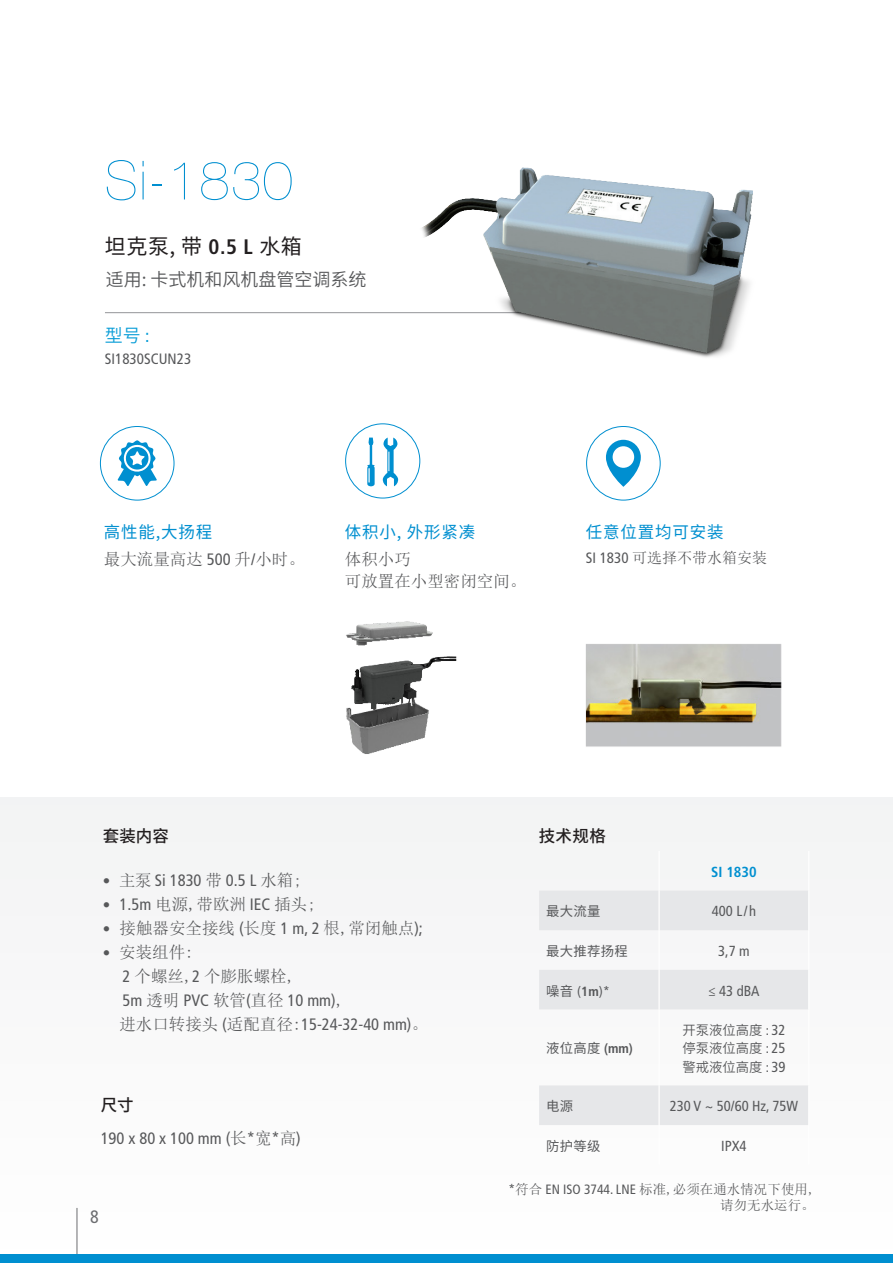
<style>
.page{position:relative;width:893px;height:1263px;background:#fff}
.page>*{position:absolute;margin:0;border:0;box-sizing:border-box;transform-origin:0 0}
.t1{font:200 54px "Helvetica Neue LT Std";letter-spacing:.03em;color:#008fd0}
.t2{font:21px "Source Han Sans CN";color:#231f20}
.t3{font:18px "Source Han Sans CN";color:#57585a}
.t4{font:18px "Source Han Sans CN";color:#089dd7}
.t5{font:condensed 18px "Frutiger LT Std";color:#6c6d70}
.t6{font:16.5px "Sim Sun";color:#57585a}
.t7{font:condensed 16.5px "Frutiger LT Std";color:#57585a}
.t8{font:16.5px "Source Han Sans CN";letter-spacing:.05em;color:#008fd0}
.t9{font:500 16.5px "Source Han Sans CN";color:#231f20}
.t10{font:15px "Sim Sun";color:#57585a}
.t11{font:condensed 15px "Frutiger LT Std";color:#57585a}
.t12{font:condensed 14.55px "Frutiger LT Std";color:#57585a}
.t13{font:700 condensed 14.55px "Frutiger LT Std";color:#008fd0}
.t14{font:13.5px "Sim Sun";color:#57585a}
.t15{font:13.35px "Source Han Sans CN";color:#57585a}
.t16{font:13.35px "Source Han Sans CN";letter-spacing:.025em;color:#57585a}
.t17{font:condensed 13.35px "Frutiger LT Std";color:#57585a}
.s1{font-family:"Frutiger LT Std";font-weight:700;font-stretch:condensed}
.s2{font-family:"Frutiger LT Std";font-stretch:condensed}
.s3{font-size:15px}
.s4{font-family:"Sim Sun";font-stretch:normal}
.s5{font-family:"Frutiger LT Std";font-stretch:condensed;font-size:15px}
.s6{font-family:"Adobe Song Std";font-weight:300}
.s7{font-family:"Source Han Sans CN";font-stretch:normal}
.s8{font-weight:700}
.s9{font-family:"Frutiger LT Std";font-stretch:condensed;font-size:14.55px}
</style>
<div class="page">
<div style="left:0;top:797px;width:893px;height:466px;background:#f9f9f9"></div>
<hr style="left:77px;top:1208px;width:1px;height:55px;background:#6c6d70">
<div style="left:0;top:1254px;width:893px;height:9px;background:#008fd0"></div>
<hr style="left:105px;top:312px;width:497px;height:1px;background:#939598">
<img style="left:393px;top:167px;width:360px;height:191px">
<div style="left:586px;top:426px;width:74px;height:74px;border:1px solid #008fd0;border-radius:50%"></div>
<svg style="left:606px;top:440px;width:35px;height:47px"></svg>
<div style="left:100px;top:426px;width:74px;height:74px;border:1px solid #008fd0;border-radius:50%"></div>
<svg style="left:118px;top:440px;width:39px;height:46px"></svg>
<div style="left:345px;top:424px;width:75px;height:74px;border:1px solid #008fd0;border-radius:50%"></div>
<svg style="left:383px;top:438px;width:15px;height:48px"></svg>
<svg style="left:367px;top:438px;width:8px;height:48px"></svg>
<img style="left:346px;top:621px;width:109px;height:133px">
<div style="left:331px;top:615px;width:127px;height:148px;border:2px solid #fff;border-radius:8px"></div>
<img style="left:585px;top:644px;width:197px;height:103px">
<svg style="left:539px;top:891px;width:269px;height:234px;fill:#e8e9eb"></svg>
<hr style="left:658px;top:851px;width:2px;height:39px;background:#fff">
<hr style="left:808px;top:851px;width:1px;height:39px;background:#fff">
<hr style="left:658px;top:890px;width:2px;height:40px;background:#fff">
<hr style="left:808px;top:890px;width:1px;height:40px;background:#fff">
<hr style="left:658px;top:930px;width:2px;height:40px;background:#fff">
<hr style="left:808px;top:930px;width:1px;height:40px;background:#fff">
<hr style="left:658px;top:970px;width:2px;height:39px;background:#fff">
<hr style="left:808px;top:970px;width:1px;height:39px;background:#fff">
<hr style="left:658px;top:1009px;width:2px;height:76px;background:#fff">
<hr style="left:808px;top:1009px;width:1px;height:76px;background:#fff">
<hr style="left:658px;top:1085px;width:2px;height:40px;background:#fff">
<hr style="left:808px;top:1085px;width:1px;height:40px;background:#fff">
<hr style="left:658px;top:1125px;width:2px;height:40px;background:#fff">
<hr style="left:808px;top:1125px;width:1px;height:40px;background:#fff">
<p class="t1" style="left:105px;top:149px;width:189px">Si-1830</p>
<p class="t2" style="left:105px;top:234px;width:198px">坦克泵, 带 <span class="s1">0.5 L</span> 水箱</p>
<p class="t3" style="left:106px;top:269px;width:262px">适用: 卡式机和风机盘管空调系统</p>
<p class="t4" style="left:105px;top:325px;width:46px">型号 <span class="s2">:</span></p>
<p class="t11" style="left:105px;top:350px;width:88px">SI1830SCUN23</p>
<p class="t8" style="left:104px;top:523px;width:110px">高性能,大扬程</p>
<p class="t6" style="left:104px;top:550px;width:202px">最大流量高达 <span class="s2">500</span> 升<span class="s2">/</span>小时。</p>
<p class="t8" style="left:345px;top:523px;width:132px">体积小, 外形紧凑</p>
<p class="t6" style="left:345px;top:550px;width:68px">体积小巧</p>
<p class="t6" style="left:345px;top:573px;width:183px">可放置在小型密闭空间。</p>
<p class="t8" style="left:586px;top:523px;width:139px">任意位置均可安装</p>
<p class="t10" style="left:586px;top:550px;width:183px"><span class="s2">SI 1830</span> 可选择不带水箱安装</p>
<p class="t9" style="left:103px;top:827px;width:67px">套装内容</p>
<p class="t9" style="left:539px;top:827px;width:69px">技术规格</p>
<p class="t7" style="left:103px;top:871px;width:200px"><span class="s3">•</span> <span class="s4">主泵</span> Si 1830 <span class="s4">带</span> 0.5 L <span class="s4">水箱;</span></p>
<p class="t6" style="left:103px;top:896px;width:214px"><span class="s5">•</span> <span class="s2">1.5m</span> 电源,带欧洲 <span class="s2">IEC</span> 插头;</p>
<p class="t6" style="left:103px;top:920px;width:322px"><span class="s5">•</span> 接触器安全接线 <span class="s2">(</span>长度 <span class="s2">1 m, 2</span> <span class="s6">根</span>,常闭触点<span class="s2">);</span></p>
<p class="t6" style="left:103px;top:944px;width:92px"><span class="s5">•</span> 安装组件:</p>
<p class="t6" style="left:123px;top:968px;width:174px"><span class="s2">2</span> 个螺丝,<span class="s2">2</span> 个膨胀螺栓,</p>
<p class="t7" style="left:123px;top:991px;width:223px">5m <span class="s4">透明</span> PVC <span class="s4">软管</span>(<span class="s4">直径</span> 10 mm)<span class="s4">,</span></p>
<p class="t7" style="left:119px;top:1015px;width:310px"><span class="s4">进水口转接头</span> (<span class="s4">适配直径:</span>15-24-32-40 mm)<span class="s4">。</span></p>
<p class="t9" style="left:101px;top:1096px;width:34px">尺寸</p>
<p class="t7" style="left:101px;top:1128px;width:202px">190 x 80 x 100 mm (<span class="s4">长</span>*<span class="s4">宽</span>*<span class="s4">高</span>)</p>
<p class="t5" style="left:90px;top:1206px;width:10px">8</p>
<p class="t13" style="left:711px;top:863px;width:47px">SI 1830</p>
<p class="t16" style="left:546px;top:904px;width:56px">最大流量</p>
<p class="t12" style="left:712px;top:903px;width:46px">400 L/h</p>
<p class="t16" style="left:546px;top:943px;width:83px">最大推荐扬程</p>
<p class="t12" style="left:718px;top:942px;width:33px">3,7 m</p>
<p class="t17" style="left:546px;top:983px;width:65px"><span class="s7">噪音</span> (<span class="s8">1m</span>)*</p>
<p class="t12" style="left:708px;top:982px;width:52px">≤ 43 dBA</p>
<p class="t16" style="left:546px;top:1041px;width:88px">液位高度 <span class="s1">(mm)</span></p>
<p class="t15" style="left:682px;top:1023px;width:105px">开泵液位高度 <span class="s2">:</span> <span class="s9">32</span></p>
<p class="t15" style="left:682px;top:1041px;width:105px">停泵液位高度 <span class="s2">:</span> <span class="s9">25</span></p>
<p class="t15" style="left:682px;top:1059px;width:105px">警戒液位高度 <span class="s2">:</span> <span class="s9">39</span></p>
<p class="t16" style="left:546px;top:1099px;width:29px">电源</p>
<p class="t12" style="left:670px;top:1098px;width:130px">230 V ~ 50/60 Hz, 75W</p>
<p class="t16" style="left:546px;top:1138px;width:56px">防护等级</p>
<p class="t12" style="left:721px;top:1137px;width:27px">IPX4</p>
<p class="t14" style="left:509px;top:1182px;width:308px"><span class="s2">*</span>符合 <span class="s2">EN ISO 3744. LNE</span> 标准,必须在通水情况下使用,</p>
<p class="t14" style="left:720px;top:1198px;width:96px">请勿无水运行。</p>
</div>
